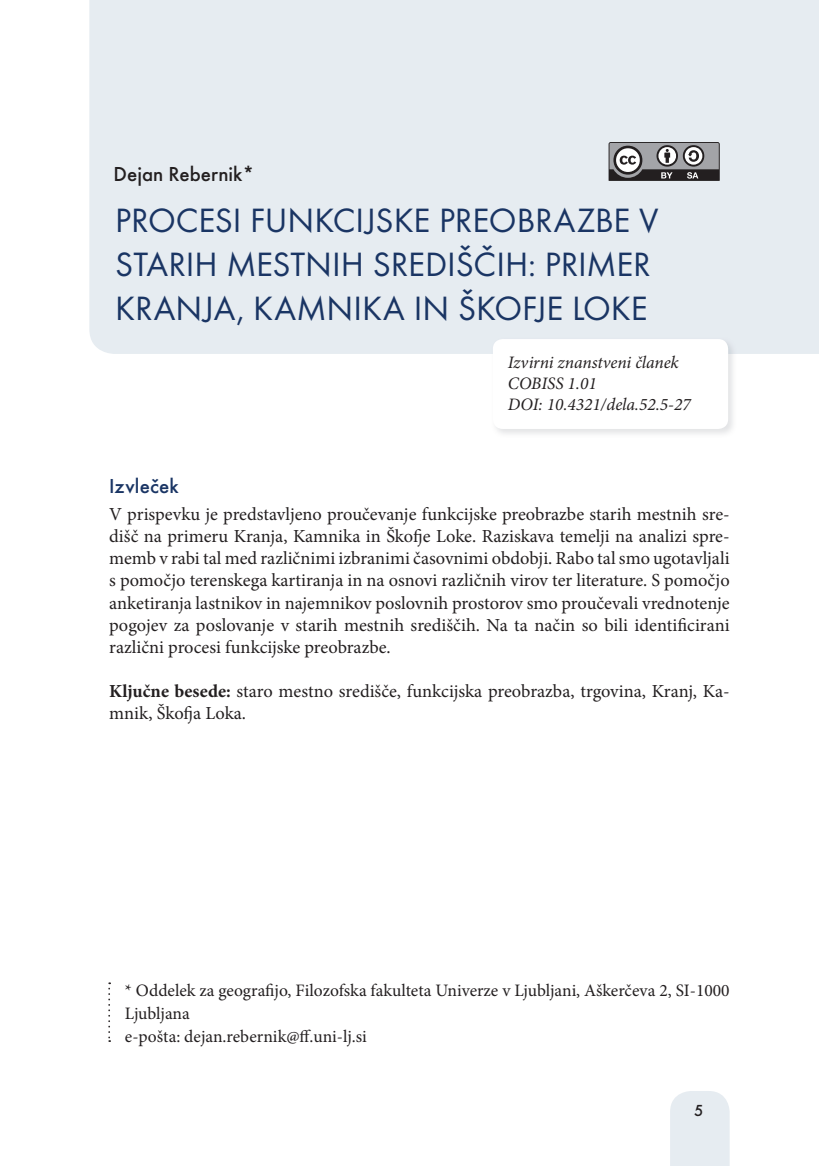
<style>
.page{position:relative;width:819px;height:1166px;background:#fff}
.page>*{position:absolute;margin:0;border:0;box-sizing:border-box;transform-origin:0 0}
.t1{font:35px/43.8px "Futura TEE";color:#1a3564}
.t2{font:500 21px "Futura TEE";color:#231f20}
.t3{font:500 21px "Futura TEE";letter-spacing:.005em;color:#1a3564}
.t4{font:18.38px/22.1px "Minion Pro";color:#231f20;text-align:justify}
.t5{font:17.5px/22.8px "Minion Pro";color:#231f20}
.t6{font:italic 17.5px/21px "Minion Pro";color:#231f20}
.t7{font:500 16.62px "Futura TEE";color:#231f20}
.s1{font-weight:700}
</style>
<div class="page">
<div style="left:670px;top:1091px;width:59px;height:75px;background:#e6ecf1"></div>
<div style="left:89px;top:0;width:729px;height:354px;background:#e6ecf1"></div>
<img style="left:491px;top:337px;width:246px;height:97px">
<div style="left:493px;top:339px;width:235px;height:90px;background:#fff;border-radius:10px"></div>
<svg style="left:108px;top:982px;width:2px;height:60px"></svg>
<svg style="left:608px;top:142px;width:111px;height:39px;background:#7e7d7f"></svg>
<p class="t2" style="left:114px;top:162px;width:142px">Dejan Rebernik*</p>
<h1 class="t1" style="left:115px;top:199px;width:544px">PROCESI FUNKCIJSKE PREOBRAZBE V<br>STARIH MESTNIH SREDIŠČIH: PRIMER<br>KRANJA, KAMNIKA IN ŠKOFJE LOKE</h1>
<p class="t6" style="left:507px;top:352px;width:184px">Izvirni znanstveni članek<br>COBISS 1.01<br>DOI: 10.4321/dela.52.5-27</p>
<p class="t3" style="left:109px;top:474px;width:71px">Izvleček</p>
<p class="t4" style="left:109px;top:503px;width:622px">V prispevku je predstavljeno proučevanje funkcijske preobrazbe starih mestnih sre&shy;dišč na primeru Kranja, Kamnika in Škofje Loke. Raziskava temelji na analizi spre&shy;memb v rabi tal med različnimi izbranimi časovnimi obdobji. Rabo tal smo ugotavljali s pomočjo terenskega kartiranja in na osnovi različnih virov ter literature. S pomočjo anketiranja lastnikov in najemnikov poslovnih prostorov smo proučevali vrednotenje pogojev za poslovanje v starih mestnih središčih. Na ta način so bili identificirani različni procesi funkcijske preobrazbe.</p>
<p class="t4" style="left:109px;top:680px;width:622px"><span class="s1">Ključne besede:</span> staro mestno središče, funkcijska preobrazba, trgovina, Kranj, Ka&shy;mnik, Škofja Loka.</p>
<p class="t5" style="left:125px;top:979px;width:606px">* Oddelek za geografijo, Filozofska fakulteta Univerze v Ljubljani, Aškerčeva 2, SI-1000<br>Ljubljana<br>e-pošta: dejan.rebernik@ff.uni-lj.si</p>
<p class="t7" style="left:694px;top:1100px;width:11px">5</p>
</div>
